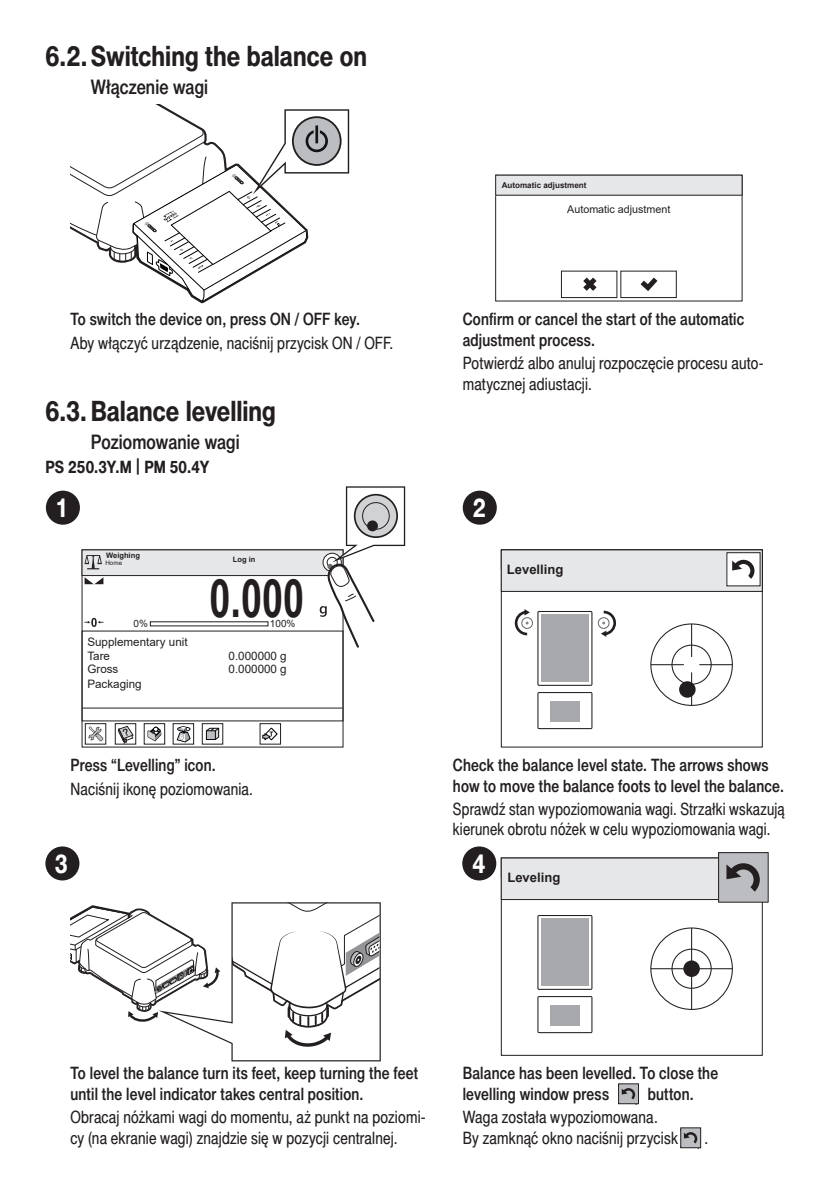
<style>
.page{position:relative;width:840px;height:1191px;background:#fff}
.page>*{position:absolute;margin:0;border:0;box-sizing:border-box;transform-origin:0 0}
.t1{font:700 53px "Arial Narrow";color:#231f20;scale:.87 1}
.t2{font:700 28px "Switzer Cnd EFN";color:#231f20}
.t3{font:700 26px "Switzer Cnd EFN";color:#fff}
.t4{font:20px "Switzer Cnd EFN Medium";letter-spacing:.005em;color:#231f20}
.t5{font:17px/20.4px "Switzer Cnd EFN";letter-spacing:.01em;color:#231f20}
.t6{font:17px/20.4px "Switzer Cnd EFN Medium";letter-spacing:.01em;color:#231f20}
.t7{font:700 17px "Switzer Cnd EFN";color:#231f20}
.t8{font:700 13px "Arial";color:#231f20}
.t9{font:11.6px/13.6px "Arial";color:#231f20}
.t10{font:10.8px "Arial";color:#231f20}
.t11{font:10px "Arial";color:#231f20}
.t12{font:700 8px "Arial";color:#231f20}
.t13{font:700 7.6px "Arial";color:#231f20}
.t14{font:6.2px "Arial";color:#231f20}
.t15{font:700 5.2px "Arial";color:#231f20}
.t16{font:700 3px "Arial";color:#231f20}
</style>
<div class="page">
<svg style="left:70px;top:105px;width:279px;height:198px"></svg>
<div style="left:46px;top:490px;width:34px;height:35px;background:#231f20;border-radius:50%"></div>
<div style="left:495px;top:175px;width:246px;height:20px;background:#e6e7e9"></div>
<div style="left:495px;top:175px;width:247px;height:21px;border:1px solid #231f20"></div>
<div style="left:560px;top:271px;width:57px;height:27px;border:1px solid #231f20"></div>
<div style="left:620px;top:271px;width:56px;height:27px;border:1px solid #231f20"></div>
<svg style="left:583px;top:277px;width:13px;height:14px"></svg>
<svg style="left:640px;top:277px;width:17px;height:14px"></svg>
<div style="left:462px;top:490px;width:34px;height:35px;background:#231f20;border-radius:50%"></div>
<div style="left:45px;top:846px;width:34px;height:34px;background:#231f20;border-radius:50%"></div>
<div style="left:462px;top:846px;width:34px;height:34px;background:#231f20;border-radius:50%"></div>
<svg style="left:70px;top:902px;width:310px;height:159px"></svg>
<svg style="left:537px;top:915px;width:55px;height:75px"></svg>
<svg style="left:537px;top:996px;width:55px;height:37px"></svg>
<div style="left:541px;top:918px;width:47px;height:68px;background:#a8a9ad"></div>
<div style="left:549px;top:1004px;width:30px;height:21px;background:#a8a9ad"></div>
<div style="left:671px;top:948px;width:40px;height:40px;border:1px solid #231f20;border-radius:50%"></div>
<hr style="left:690px;top:976px;width:1px;height:33px;background:#231f20">
<hr style="left:690px;top:928px;width:1px;height:33px;background:#231f20">
<hr style="left:699px;top:968px;width:33px;height:1px;background:#231f20">
<hr style="left:650px;top:968px;width:33px;height:1px;background:#231f20">
<div style="left:683px;top:960px;width:16px;height:17px;background:#231f20;border-radius:50%"></div>
<div style="left:501px;top:858px;width:260px;height:41px;background:#e6e7e9"></div>
<div style="left:500px;top:857px;width:262px;height:43px;border:1px solid #231f20"></div>
<div style="left:718px;top:852px;width:49px;height:50px;background:#bcbdc0"></div>
<div style="left:717px;top:852px;width:51px;height:50px;border:1px solid #231f20"></div>
<svg style="left:726px;top:863px;width:33px;height:28px"></svg>
<div style="left:82px;top:550px;width:261px;height:25px;background:#e6e7e9"></div>
<div style="left:82px;top:549px;width:261px;height:27px;border:1px solid #231f20"></div>
<hr style="left:82px;top:707px;width:260px;height:1px;background:#231f20">
<svg style="left:84px;top:577px;width:19px;height:7px"></svg>
<svg style="left:84px;top:618px;width:19px;height:9px"></svg>
<div style="left:85px;top:723px;width:21px;height:21px;border:1px solid #231f20"></div>
<div style="left:115px;top:723px;width:21px;height:21px;border:1px solid #231f20"></div>
<div style="left:144px;top:723px;width:21px;height:21px;border:1px solid #231f20"></div>
<div style="left:173px;top:723px;width:21px;height:21px;border:1px solid #231f20"></div>
<div style="left:202px;top:723px;width:21px;height:21px;border:1px solid #231f20"></div>
<svg style="left:84px;top:555px;width:18px;height:14px"></svg>
<svg style="left:88px;top:726px;width:15px;height:15px"></svg>
<svg style="left:118px;top:725px;width:16px;height:23px"></svg>
<svg style="left:147px;top:726px;width:14px;height:15px"></svg>
<svg style="left:176px;top:726px;width:15px;height:16px"></svg>
<svg style="left:206px;top:727px;width:13px;height:13px"></svg>
<svg style="left:262px;top:727px;width:16px;height:13px"></svg>
<svg style="left:319px;top:486px;width:86px;height:178px"></svg>
<svg style="left:537px;top:611px;width:55px;height:75px"></svg>
<svg style="left:537px;top:692px;width:55px;height:37px"></svg>
<div style="left:541px;top:614px;width:47px;height:68px;background:#a8a9ad"></div>
<div style="left:549px;top:701px;width:30px;height:20px;background:#a8a9ad"></div>
<div style="left:521px;top:617px;width:11px;height:12px;border:1px solid #6c6d70;border-radius:50%"></div>
<svg style="left:514px;top:609px;width:15px;height:27px"></svg>
<div style="left:597px;top:617px;width:12px;height:12px;border:1px solid #6c6d70;border-radius:50%"></div>
<svg style="left:600px;top:610px;width:16px;height:27px"></svg>
<div style="left:671px;top:644px;width:40px;height:41px;border:1px solid #231f20;border-radius:50%"></div>
<hr style="left:690px;top:672px;width:1px;height:33px;background:#231f20">
<hr style="left:690px;top:624px;width:1px;height:33px;background:#231f20">
<hr style="left:699px;top:664px;width:33px;height:1px;background:#231f20">
<hr style="left:650px;top:664px;width:33px;height:1px;background:#231f20">
<div style="left:678px;top:681px;width:17px;height:16px;background:#231f20;border-radius:50%"></div>
<div style="left:501px;top:550px;width:260px;height:41px;background:#e6e7e9"></div>
<div style="left:500px;top:549px;width:262px;height:43px;border:1px solid #231f20"></div>
<div style="left:726px;top:552px;width:33px;height:34px;background:#fff"></div>
<svg style="left:732px;top:560px;width:22px;height:19px"></svg>
<svg style="left:680px;top:1129px;width:18px;height:19px"></svg>
<svg style="left:618px;top:1085px;width:18px;height:19px"></svg>
<h2 class="t2" style="left:45px;top:39px;width:323px">6.2.Switching the balance on</h2>
<p class="t4" style="left:91px;top:75px;width:119px">Włączenie wagi</p>
<p class="t12" style="left:501px;top:179px;width:86px">Automatic adjustment</p>
<p class="t10" style="left:567px;top:202px;width:105px">Automatic adjustment</p>
<p class="t6" style="left:70px;top:309px;width:291px">To switch the device on, press ON / OFF key.</p>
<p class="t6" style="left:462px;top:309px;width:283px">Confirm or cancel the start of the automatic adjustment process.</p>
<p class="t5" style="left:70px;top:333px;width:324px">Aby włączyć urządzenie, naciśnij przycisk ON / OFF.</p>
<h2 class="t2" style="left:45px;top:395px;width:232px">6.3.Balance levelling</h2>
<p class="t4" style="left:91px;top:430px;width:150px">Poziomowanie wagi</p>
<p class="t7" style="left:45px;top:457px;width:165px">PS 250.3Y.M | PM 50.4Y</p>
<h3 class="t3" style="left:55px;top:492px;width:15px">1</h3>
<p class="t13" style="left:106px;top:550px;width:35px">Weighing</p>
<p class="t14" style="left:105px;top:558px;width:18px">Home</p>
<p class="t11" style="left:133px;top:617px;width:16px">0%</p>
<p class="t9" style="left:87px;top:635px;width:102px">Supplementary unit<br>Tare<br>Gross</p>
<p class="t9" style="left:87px;top:676px;width:56px">Packaging</p>
<p class="t13" style="left:233px;top:554px;width:24px">Log in</p>
<h1 class="t1" style="left:209px;top:558px;width:110px">0.000</h1>
<p class="t11" style="left:270px;top:617px;width:27px">100%</p>
<p class="t9" style="left:228px;top:648px;width:60px">0.000000 g<br>0.000000 g</p>
<p class="t5" style="left:462px;top:353px;width:302px">Potwierdź albo anuluj rozpoczęcie procesu auto&shy;matycznej adiustacji.</p>
<h3 class="t3" style="left:472px;top:492px;width:15px">2</h3>
<p class="t8" style="left:506px;top:560px;width:58px">Levelling</p>
<p class="t6" style="left:70px;top:754px;width:147px">Press “Levelling” icon.</p>
<p class="t6" style="left:452px;top:754px;width:332px">Check the balance level state. The arrows shows how to move the balance foots to level the balance.</p>
<p class="t5" style="left:70px;top:778px;width:184px">Naciśnij ikonę poziomowania.</p>
<p class="t5" style="left:452px;top:799px;width:333px">Sprawdź stan wypoziomowania wagi. Strzałki wskazują kierunek obrotu nóżek w celu wypoziomowania wagi.</p>
<h3 class="t3" style="left:55px;top:848px;width:15px">3</h3>
<h3 class="t3" style="left:472px;top:848px;width:15px">4</h3>
<p class="t8" style="left:507px;top:868px;width:54px">Leveling</p>
<p class="t6" style="left:70px;top:1063px;width:349px">To level the balance turn its feet, keep turning the feet until the level indicator takes central position.</p>
<p class="t6" style="left:462px;top:1063px;width:257px">Balance has been levelled. To close the levelling window press</p>
<p class="t6" style="left:647px;top:1083px;width:47px">button.</p>
<p class="t15" style="left:533px;top:1090px;width:23px">Leveling</p>
<p class="t5" style="left:70px;top:1107px;width:356px">Obracaj nóżkami wagi do momentu, aż punkt na poziomi&shy;cy (na ekranie wagi) znajdzie się w pozycji centralnej.</p>
<p class="t5" style="left:462px;top:1107px;width:217px">Waga została wypoziomowana.<br>By zamknąć okno naciśnij przycisk</p>
<p class="t16" style="left:595px;top:1131px;width:14px">Leveling</p>
<p class="t15" style="left:595px;top:1134px;width:23px">Leveling</p>
<p class="t5" style="left:704px;top:1127px;width:5px">.</p>
</div>
